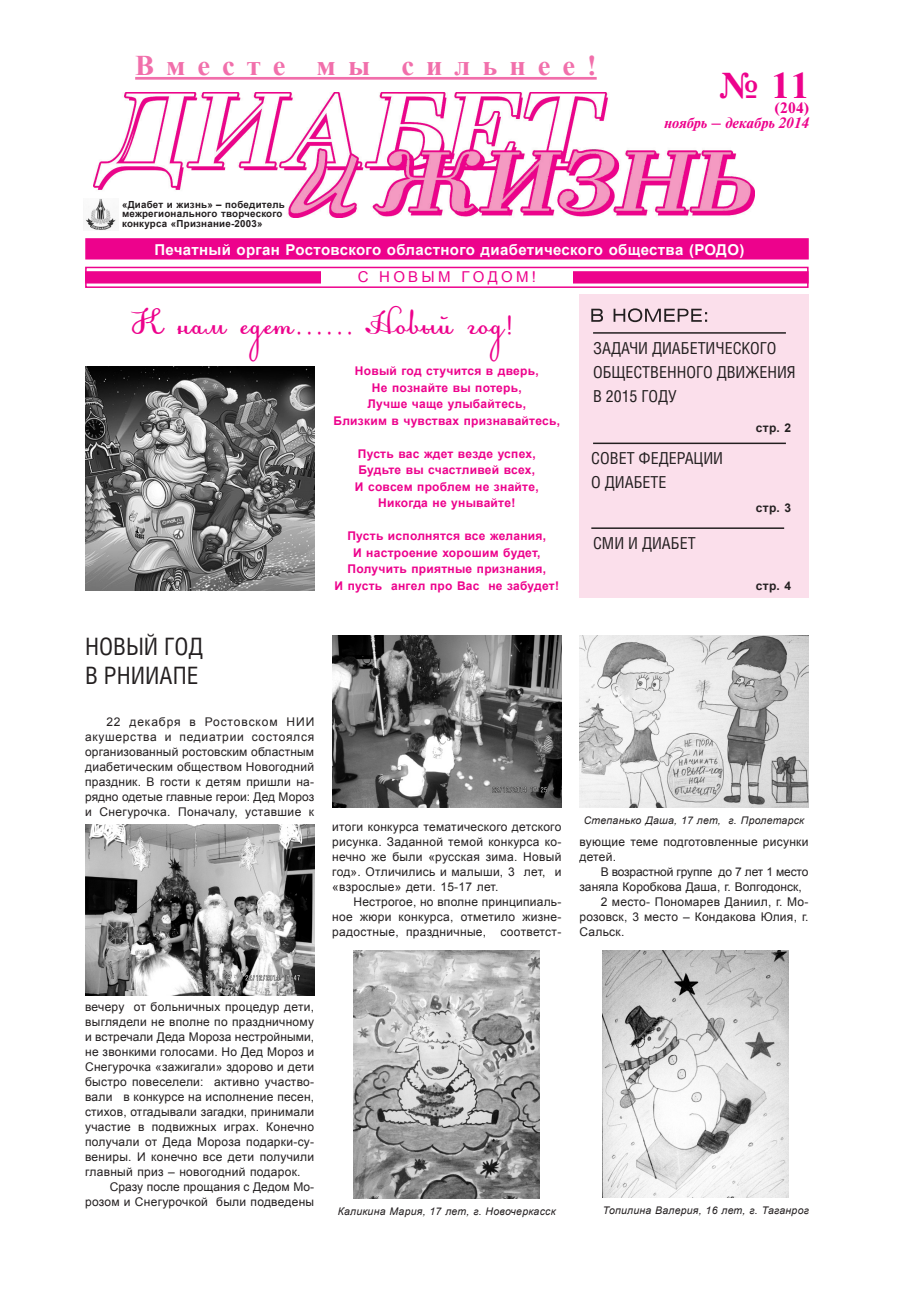
<style>
.page{position:relative;width:915px;height:1306px;background:#fff}
.page>*{position:absolute;margin:0;border:0;box-sizing:border-box;transform-origin:0 0}
.Основной_текст-Arial{font:37.5px "Acquest Script";letter-spacing:.025em;color:#ed028c}
.t1{font:700 36px "Newton C";color:#ed028c}
.t2{font:700 28.5px "Times New Roman";letter-spacing:.42em;color:#f16fab}
.Zag_1{font:24px/28.8px "Helios Cond C";color:#231f20}
.Заголовок{font:16.5px/24px "Helios Cond C";color:#231f20}
.Основной_текст-Arial-2{font:700 15px "Arial";letter-spacing:.02em;color:#fff}
.t3{font:italic 700 15px "Newton C";color:#ed028c}
.t4{font:15px "Arial";color:#ed028c}
.t5{font:700 15px "Newton C";color:#ed028c}
.Основной_текст-Arial-3{font:12px/15px "Arial";letter-spacing:.02em;color:#231f20;text-align:justify}
.Основной_текст-Arial-4{font:700 12px/16.5px "Arial";letter-spacing:.02em;color:#ed028c;text-align:center}
.Основной_текст-Arial-5{font:12px/15px "Arial";letter-spacing:-.01em;color:#231f20}
.podpis{font:700 12px "Arial";letter-spacing:.02em;color:#231f20}
.Основной_текст-Arial-6{font:italic 10.5px "Arial";letter-spacing:.02em;color:#231f20}
.Основной_текст-Arial-7{font:700 9.75px "Arial";letter-spacing:.02em;color:#231f20}
</style>
<div class="page">
<img style="left:93px;top:93px;width:661px;height:124px">
<div style="left:85px;top:238px;width:723px;height:21px;background:#ed028c;border:2px solid #ed028c"></div>
<img style="left:85px;top:198px;width:33px;height:32px">
<div style="left:85px;top:267px;width:723px;height:21px;border:2px solid #ed028c"></div>
<div style="left:85px;top:271px;width:723px;height:12px;background:#ed028c;border:2px solid #ed028c"></div>
<div style="left:321px;top:269px;width:251px;height:16px;background:#fff"></div>
<hr style="left:135px;top:77px;width:461px;height:3px;background:#f16fab">
<div style="left:579px;top:294px;width:229px;height:303px;background:#fbdfeb"></div>
<svg style="left:591px;top:308px;width:116px;height:14px"></svg>
<hr style="left:593px;top:332px;width:192px;height:2px;background:#231f20">
<hr style="left:593px;top:442px;width:192px;height:2px;background:#231f20">
<hr style="left:591px;top:527px;width:192px;height:2px;background:#231f20">
<img style="left:85px;top:366px;width:229px;height:224px">
<img style="left:332px;top:636px;width:229px;height:171px">
<img style="left:85px;top:824px;width:229px;height:171px">
<img style="left:354px;top:950px;width:185px;height:248px">
<img style="left:579px;top:636px;width:229px;height:171px">
<img style="left:602px;top:950px;width:186px;height:247px">
<p class="t2" style="left:135px;top:46px;width:463px">Вместе мы сильнее!</p>
<p class="Основной_текст-Arial-7" style="left:122px;top:198px;width:164px">«Диабет и жизнь» – победитель</p>
<p class="Основной_текст-Arial-7" style="left:122px;top:207px;width:162px">межрегионального творческого</p>
<p class="Основной_текст-Arial-7" style="left:122px;top:217px;width:142px">конкурса «Признание-2003»</p>
<p class="t1" style="left:718px;top:65px;width:91px">№ 11</p>
<p class="t5" style="left:773px;top:99px;width:36px">(204)</p>
<p class="t3" style="left:664px;top:115px;width:146px">ноябрь – декабрь 2014</p>
<p class="Основной_текст-Arial-2" style="left:154px;top:239px;width:591px">Печатный орган Ростовского областного диабетического общества (РОДО)</p>
<p class="t4" style="left:357px;top:267px;width:180px">С Н О В Ы М Г О Д О М !</p>
<p class="Основной_текст-Arial" style="left:132px;top:299px;width:383px">К нам едет...... Новый год!</p>
<p class="Zag_1" style="left:85px;top:631px;width:119px">НОВЫЙ ГОД<br>В РНИИАПЕ</p>
<p class="Основной_текст-Arial-3" style="left:85px;top:714px;width:230px;text-indent:21px">22 декабря в Ростовском НИИ акушерства и педиатрии состоялся организованный ростовским областным диабетическим обществом Новогодний праздник. В гости к детям пришли на&shy;рядно одетые главные герои: Дед Мороз и Снегурочка. Поначалу, уставшие к</p>
<p class="Основной_текст-Arial-4" style="left:333px;top:363px;width:228px">Новый год стучится в дверь,<br>Не познайте вы потерь,<br>Лучше чаще улыбайтесь,<br>Близким в чувствах признавайтесь,</p>
<p class="Основной_текст-Arial-4" style="left:355px;top:445px;width:185px">Пусть вас ждет везде успех,<br>Будьте вы счастливей всех,<br>И совсем проблем не знайте,<br>Никогда не унывайте!</p>
<p class="Основной_текст-Arial-4" style="left:347px;top:528px;width:200px">Пусть исполнятся все желания,</p>
<p class="Основной_текст-Arial-4" style="left:353px;top:544px;width:189px">И настроение хорошим будет,</p>
<p class="Основной_текст-Arial-4" style="left:347px;top:561px;width:200px">Получить приятные признания,</p>
<p class="Основной_текст-Arial-4" style="left:334px;top:577px;width:226px">И пусть ангел про Вас не забудет!</p>
<p class="Основной_текст-Arial-3" style="left:332px;top:819px;width:230px">итоги конкурса тематического детского рисунка. Заданной темой конкурса ко&shy;нечно же были «русская зима. Новый год». Отличились и малыши, 3 лет, и «взрослые» дети. 15-17 лет.</p>
<p class="Основной_текст-Arial-3" style="left:332px;top:894px;width:230px;text-indent:21px">Нестрогое, но вполне принципиаль&shy;ное жюри конкурса, отметило жизне&shy;радостные, праздничные, соответст-</p>
<p class="Заголовок" style="left:593px;top:336px;width:204px">ЗАДАЧИ ДИАБЕТИЧЕСКОГО<br>ОБЩЕСТВЕННОГО ДВИЖЕНИЯ<br>В 2015 ГОДУ</p>
<p class="Заголовок" style="left:591px;top:446px;width:133px">СОВЕТ ФЕДЕРАЦИИ</p>
<p class="Заголовок" style="left:591px;top:470px;width:77px">О ДИАБЕТЕ</p>
<p class="Заголовок" style="left:593px;top:530px;width:104px">СМИ И ДИАБЕТ</p>
<p class="podpis" style="left:755px;top:420px;width:37px">стр. 2</p>
<p class="podpis" style="left:755px;top:500px;width:37px">стр. 3</p>
<p class="podpis" style="left:755px;top:578px;width:37px">стр. 4</p>
<p class="Основной_текст-Arial-6" style="left:583px;top:813px;width:222px">Степанько Даша, 17 лет, г. Пролетарск</p>
<p class="Основной_текст-Arial-3" style="left:579px;top:834px;width:230px">вующие теме подготовленные рисунки детей.</p>
<p class="Основной_текст-Arial-5" style="left:579px;top:864px;width:230px;text-indent:21px">В возрастной группе до 7 лет 1 место заняла Коробкова Даша, г. Волгодонск,</p>
<p class="Основной_текст-Arial-3" style="left:579px;top:894px;width:230px;text-indent:21px">2 место- Пономарев Даниил, г. Мо&shy;розовск, 3 место – Кондакова Юлия, г.<br>Сальск.</p>
<p class="Основной_текст-Arial-3" style="left:85px;top:999px;width:230px">вечеру от больничных процедур дети, выглядели не вполне по праздничному и встречали Деда Мороза нестройными, не звонкими голосами. Но Дед Мороз и Снегурочка «зажигали» здорово и дети быстро повеселели: активно участво&shy;вали в конкурсе на исполнение песен, стихов, отгадывали загадки, принимали участие в подвижных играх. Конечно получали от Деда Мороза подарки-су&shy;вениры. И конечно все дети получили главный приз – новогодний подарок.</p>
<p class="Основной_текст-Arial-3" style="left:85px;top:1179px;width:230px;text-align:right">Сразу после прощания с Дедом Мо&shy;розом и Снегурочкой были подведены</p>
<p class="Основной_текст-Arial-6" style="left:338px;top:1204px;width:219px">Каликина Мария, 17 лет, г. Новочеркасск</p>
<p class="Основной_текст-Arial-6" style="left:602px;top:1203px;width:207px">Топилина Валерия, 16 лет, г. Таганрог</p>
</div>
